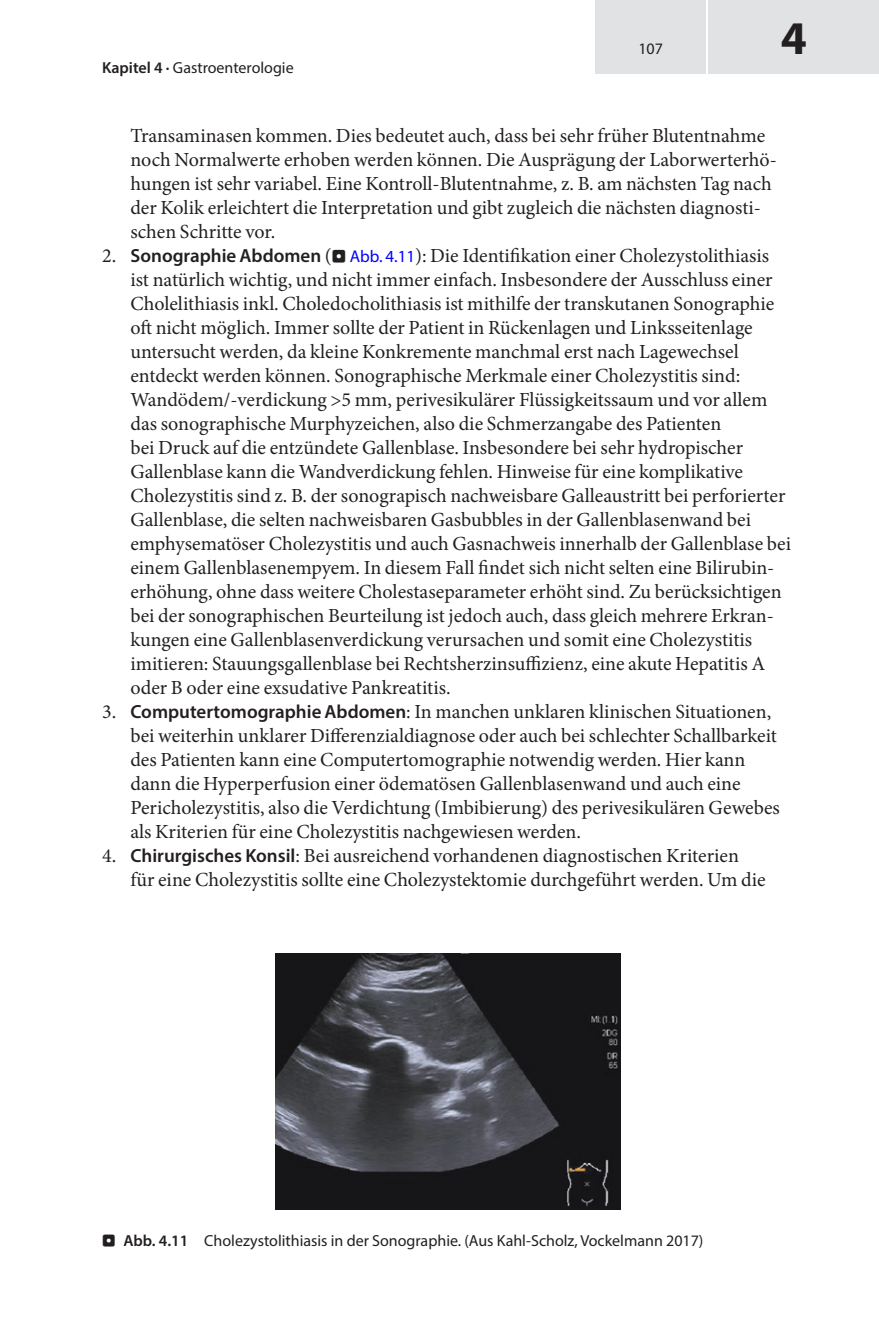
<style>
.page{position:relative;width:879px;height:1333px;background:#fff}
.page>*{position:absolute;margin:0;border:0;box-sizing:border-box;transform-origin:0 0}
.t1{font:700 47px "Tmnwxg Myriad Pro";color:#231f20}
.t2{font:20px/24px "Cvhnjk Minion Pro";color:#231f20}
.t3{font:16px "Rhdfyh Myriad Pro";color:#231f20}
.s1{font-family:"Hxtslc Myriad Pro";font-weight:600}
.s2{font-family:"Hxtslc Myriad Pro";font-weight:600;font-size:19px}
.s3{font-family:"Sbwrfq Blik Buttons";font-size:17px}
.s4{font-family:"Rhdfyh Myriad Pro";font-size:17px;color:#00f}
.s5{font-family:"Sbwrfq Blik Buttons"}
</style>
<div class="page">
<div style="left:709px;top:0;width:170px;height:74px;background:#e1e2e4"></div>
<div style="left:595px;top:0;width:111px;height:74px;background:#e1e2e4"></div>
<img style="left:275px;top:953px;width:346px;height:256px">
<p class="t3" style="left:102px;top:58px;width:193px"><span class="s1">Kapitel 4 ·</span> Gastroenterologie</p>
<p class="t3" style="left:638px;top:39px;width:26px">107</p>
<h1 class="t1" style="left:781px;top:7px;width:28px">4</h1>
<p class="t2" style="left:130px;top:123px;width:648px">Transaminasen kommen. Dies bedeutet auch, dass bei sehr früher Blutentnahme noch Normalwerte erhoben werden können. Die Ausprägung der Laborwerterhö&shy;hungen ist sehr variabel. Eine Kontroll-Blutentnahme, z. B. am nächsten Tag nach der Kolik erleichtert die Interpretation und gibt zugleich die nächsten diagnosti&shy;schen Schritte vor.</p>
<p class="t2" style="left:130px;top:243px;width:662px;text-indent:-28px">2. <span class="s2">Sonographie Abdomen</span> (<span class="s3">.</span> <span class="s4">Abb. 4.11</span>): Die Identifikation einer Cholezystolithiasis ist natürlich wichtig, und nicht immer einfach. Insbesondere der Ausschluss einer Cholelithiasis inkl. Choledocholithiasis ist mithilfe der transkutanen Sonographie oft nicht möglich. Immer sollte der Patient in Rückenlagen und Linksseitenlage untersucht werden, da kleine Konkremente manchmal erst nach Lagewechsel entdeckt werden können. Sonographische Merkmale einer Cholezystitis sind:<br>Wandödem/-verdickung &gt;5 mm, perivesikulärer Flüssigkeitssaum und vor allem das sonographische Murphyzeichen, also die Schmerzangabe des Patienten<br>bei Druck auf die entzündete Gallenblase. Insbesondere bei sehr hydropischer Gallenblase kann die Wandverdickung fehlen. Hinweise für eine komplikative Cholezystitis sind z. B. der sonograpisch nachweisbare Galleaustritt bei perforierter Gallenblase, die selten nachweisbaren Gasbubbles in der Gallenblasenwand bei emphysematöser Cholezystitis und auch Gasnachweis innerhalb der Gallenblase bei einem Gallenblasenempyem. In diesem Fall findet sich nicht selten eine Bilirubin&shy;erhöhung, ohne dass weitere Cholestaseparameter erhöht sind. Zu berücksichtigen bei der sonographischen Beurteilung ist jedoch auch, dass gleich mehrere Erkran&shy;kungen eine Gallenblasenverdickung verursachen und somit eine Cholezystitis imitieren: Stauungsgallenblase bei Rechtsherzinsuffizienz, eine akute Hepatitis A oder B oder eine exsudative Pankreatitis.</p>
<p class="t2" style="left:130px;top:699px;width:651px;text-indent:-28px">3. <span class="s2">Computertomographie Abdomen</span>: In manchen unklaren klinischen Situationen, bei weiterhin unklarer Differenzialdiagnose oder auch bei schlechter Schallbarkeit des Patienten kann eine Computertomographie notwendig werden. Hier kann dann die Hyperperfusion einer ödematösen Gallenblasenwand und auch eine Pericholezystitis, also die Verdichtung (Imbibierung) des perivesikulären Gewebes als Kriterien für eine Cholezystitis nachgewiesen werden.</p>
<p class="t2" style="left:130px;top:843px;width:636px;text-indent:-28px">4. <span class="s2">Chirurgisches Konsil</span>: Bei ausreichend vorhandenen diagnostischen Kriterien für eine Cholezystitis sollte eine Cholezystektomie durchgeführt werden. Um die</p>
<p class="t3" style="left:102px;top:1231px;width:603px"><span class="s5">.</span> <span class="s1">Abb. 4.11</span> Cholezystolithiasis in der Sonographie. (Aus Kahl-Scholz, Vockelmann 2017)</p>
</div>
